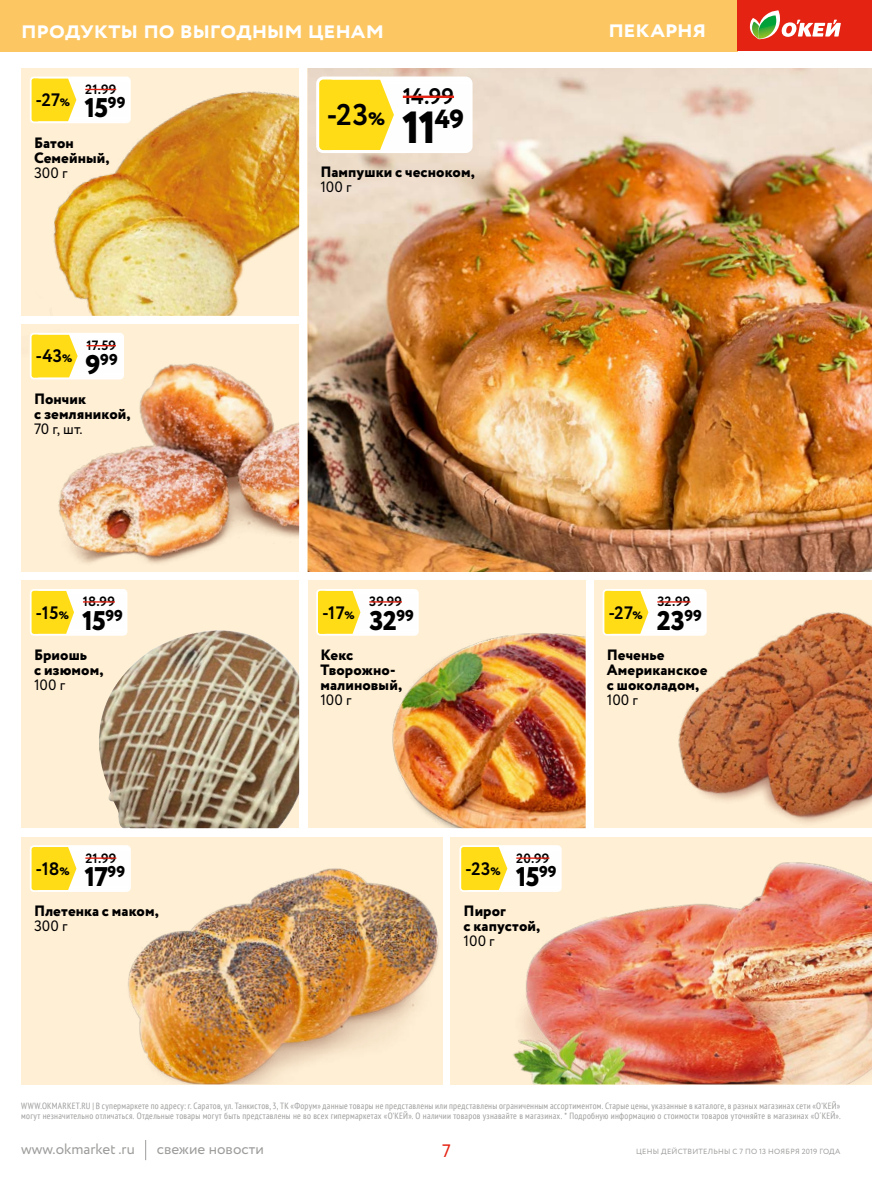
<style>
.page{position:relative;width:872px;height:1178px;background:#fff}
.page>*{position:absolute;margin:0;border:0;box-sizing:border-box;transform-origin:0 0}
.t1{font:800 45px "Circe";color:#000}
.t2{font:700 30px "Circe";color:#000}
.t3{font:800 27px "Circe";letter-spacing:-.025em;color:#000}
.t4{font:700 24px "Circe";color:#fff}
.t5{font:700 22.5px "Circe";color:#000}
.t6{font:700 18px "Circe";letter-spacing:-.07em;color:#000}
.t7{font:18px "Circe";color:#e42313}
.t8{font:800 15.75px "Circe";color:#000}
.t9{font:800 15px/15px "Circe";letter-spacing:.005em;color:#000}
.t10{font:15px "Circe";color:#000}
.t11{font:15px "Circe";color:#9d9d9c}
.t12{font:700 13.5px "Circe";color:#000}
.t13{font:condensed 9px/10.5px "PT Sans";letter-spacing:.03em;color:#9d9d9c}
.t14{font:7.5px "Circe";letter-spacing:.03em;color:#9d9d9c}
.s1{font-weight:800;font-size:10.8px}
.s2{font-size:27px}
.s3{font-weight:800;font-size:18px}
</style>
<div class="page">
<img style="left:308px;top:68px;width:564px;height:504px">
<svg style="left:307px;top:68px;width:232px;height:110px;fill:#eeddcd"></svg>
<svg style="left:322px;top:81px;width:72px;height:68px;background:#ffdf2b"></svg>
<hr style="left:403px;top:96px;width:51px;height:2px;background:#e42313">
<div style="left:316px;top:77px;width:156px;height:76px;border:3px solid #fff;border-radius:6px"></div>
<img style="left:21px;top:77px;width:278px;height:239px">
<svg style="left:21px;top:68px;width:180px;height:76px;fill:#ffefd4"></svg>
<svg style="left:33px;top:80px;width:43px;height:40px;background:#ffde28"></svg>
<hr style="left:85px;top:89px;width:31px;height:1px;background:#e42313">
<div style="left:30px;top:77px;width:101px;height:46px;border:2px solid #fff;border-radius:3px"></div>
<div style="left:308px;top:580px;width:277px;height:248px;background:#ffefd4"></div>
<img style="left:392px;top:633px;width:193px;height:195px">
<svg style="left:360px;top:592px;width:129px;height:65px"></svg>
<svg style="left:319px;top:592px;width:41px;height:41px;background:#ffde28"></svg>
<hr style="left:369px;top:601px;width:33px;height:1px;background:#e42313">
<div style="left:316px;top:589px;width:103px;height:47px;border:2px solid #fff;border-radius:3px"></div>
<img style="left:594px;top:580px;width:278px;height:248px">
<svg style="left:594px;top:580px;width:183px;height:77px;fill:#ffefd4"></svg>
<svg style="left:606px;top:592px;width:42px;height:41px;background:#ffde29"></svg>
<hr style="left:657px;top:601px;width:33px;height:1px;background:#e42313">
<div style="left:602px;top:589px;width:104px;height:47px;border:2px solid #fff;border-radius:3px"></div>
<div style="left:21px;top:580px;width:278px;height:248px;background:#ffefd4"></div>
<img style="left:99px;top:630px;width:200px;height:198px">
<svg style="left:74px;top:589px;width:124px;height:68px"></svg>
<svg style="left:33px;top:592px;width:41px;height:41px;background:#ffdf2b"></svg>
<hr style="left:83px;top:601px;width:32px;height:1px;background:#e42313">
<div style="left:30px;top:589px;width:97px;height:47px;border:2px solid #fff;border-radius:3px"></div>
<div style="left:21px;top:837px;width:421px;height:247px;background:#ffefd4"></div>
<img style="left:128px;top:868px;width:311px;height:216px">
<svg style="left:76px;top:848px;width:125px;height:65px"></svg>
<svg style="left:33px;top:848px;width:43px;height:41px;background:#ffde29"></svg>
<hr style="left:85px;top:857px;width:31px;height:2px;background:#e42313">
<div style="left:30px;top:845px;width:101px;height:47px;border:2px solid #fff;border-radius:3px"></div>
<div style="left:451px;top:837px;width:421px;height:247px;background:#ffefd4"></div>
<img style="left:513px;top:862px;width:359px;height:222px">
<svg style="left:450px;top:837px;width:182px;height:76px"></svg>
<svg style="left:463px;top:848px;width:44px;height:41px;background:#ffde29"></svg>
<hr style="left:516px;top:857px;width:33px;height:2px;background:#e42313">
<div style="left:459px;top:845px;width:102px;height:47px;border:2px solid #fff;border-radius:3px"></div>
<img style="left:21px;top:324px;width:278px;height:248px">
<svg style="left:21px;top:324px;width:173px;height:77px;fill:#ffefd4"></svg>
<svg style="left:33px;top:336px;width:45px;height:40px;background:#ffdf2c"></svg>
<hr style="left:86px;top:345px;width:30px;height:1px;background:#e42313">
<div style="left:30px;top:333px;width:94px;height:46px;border:2px solid #fff;border-radius:3px"></div>
<svg style="left:145px;top:1140px;width:1px;height:20px"></svg>
<div style="left:0;top:0;width:737px;height:51px;background:#fcc762"></div>
<div style="left:737px;top:0;width:135px;height:51px;background:#e42313"></div>
<svg style="left:750px;top:10px;width:91px;height:29px"></svg>
<h3 class="t4" style="left:557px;top:13px;width:151px">свежая рыба</h3>
<h3 class="t4" style="left:21px;top:13px;width:364px">продукты по выгодным ценам</h3>
<h3 class="t4" style="left:608px;top:13px;width:99px">пекарня</h3>
<h3 class="t6" style="left:36px;top:88px;width:36px">-27<span class="s1">%</span></h3>
<h3 class="t12" style="left:85px;top:80px;width:32px">21.99</h3>
<h3 class="t3" style="left:85px;top:90px;width:42px">15<sup>99</sup></h3>
<h3 class="t9" style="left:34px;top:136px;width:77px">Батон<br>Семейный,</h3>
<h3 class="t10" style="left:34px;top:163px;width:35px">300 г</h3>
<h3 class="t6" style="left:36px;top:344px;width:38px">-43<span class="s1">%</span></h3>
<h3 class="t12" style="left:86px;top:336px;width:31px">17.59</h3>
<h3 class="t8" style="left:85px;top:349px;width:34px"><span class="s2">9</span>99</h3>
<h3 class="t9" style="left:34px;top:392px;width:98px">Пончик<br>с земляникой,</h3>
<h3 class="t10" style="left:34px;top:419px;width:50px">70 г, шт.</h3>
<h3 class="t6" style="left:36px;top:600px;width:35px">-15<span class="s1">%</span></h3>
<h3 class="t12" style="left:83px;top:593px;width:33px">18.99</h3>
<h3 class="t3" style="left:82px;top:602px;width:42px">15<sup>99</sup></h3>
<h3 class="t9" style="left:34px;top:648px;width:71px">Бриошь<br>с изюмом,</h3>
<h3 class="t10" style="left:34px;top:675px;width:33px">100 г</h3>
<h3 class="t6" style="left:36px;top:857px;width:35px">-18<span class="s1">%</span></h3>
<h3 class="t12" style="left:85px;top:849px;width:32px">21.99</h3>
<h3 class="t3" style="left:84px;top:858px;width:42px">17<sup>99</sup></h3>
<h3 class="t9" style="left:34px;top:905px;width:126px">Плетенка с маком,</h3>
<h3 class="t10" style="left:34px;top:916px;width:35px">300 г</h3>
<h2 class="t2" style="left:326px;top:95px;width:60px">-23<span class="s3">%</span></h2>
<h3 class="t5" style="left:403px;top:82px;width:53px">14.99</h3>
<h1 class="t1" style="left:402px;top:97px;width:63px">11<sup>49</sup></h1>
<h3 class="t9" style="left:320px;top:166px;width:156px">Пампушки с чесноком,</h3>
<h3 class="t10" style="left:320px;top:177px;width:33px">100 г</h3>
<h3 class="t6" style="left:322px;top:600px;width:34px">-17<span class="s1">%</span></h3>
<h3 class="t12" style="left:369px;top:593px;width:34px">39.99</h3>
<h3 class="t3" style="left:369px;top:602px;width:46px">32<sup>99</sup></h3>
<h3 class="t6" style="left:608px;top:600px;width:36px">-27<span class="s1">%</span></h3>
<h3 class="t12" style="left:657px;top:593px;width:35px">32.99</h3>
<h3 class="t3" style="left:657px;top:602px;width:46px">23<sup>99</sup></h3>
<h3 class="t9" style="left:320px;top:648px;width:83px">Кекс<br>Творожно&shy;малиновый,</h3>
<h3 class="t10" style="left:320px;top:690px;width:33px">100 г</h3>
<h3 class="t9" style="left:607px;top:648px;width:102px">Печенье<br>Американское с шоколадом,</h3>
<h3 class="t10" style="left:607px;top:690px;width:33px">100 г</h3>
<h3 class="t6" style="left:465px;top:857px;width:37px">-23<span class="s1">%</span></h3>
<h3 class="t12" style="left:516px;top:849px;width:35px">20.99</h3>
<h3 class="t3" style="left:516px;top:858px;width:42px">15<sup>99</sup></h3>
<h3 class="t9" style="left:463px;top:905px;width:78px">Пирог<br>с капустой,</h3>
<h3 class="t10" style="left:463px;top:931px;width:33px">100 г</h3>
<p class="t13" style="left:21px;top:1100px;width:820px">WWW.OKMARKET.RU | В супермаркете по адресу: г. Саратов, ул. Танкистов, 3, ТК «Форум» данные товары не представлены или представлены ограниченным ассортиментом. Старые цены, указанные в каталоге, в разных магазинах сети «О’КЕЙ» могут незначительно отличаться. Отдельные товары могут быть представлены не во всех гипермаркетах «О’КЕЙ». О наличии товаров узнавайте в магазинах. * Подробную информацию о стоимости товаров уточняйте в магазинах «О´КЕЙ».</p>
<h3 class="t11" style="left:21px;top:1139px;width:115px">www.okmarket .ru</h3>
<h3 class="t11" style="left:157px;top:1139px;width:109px">свежие новости</h3>
<h3 class="t7" style="left:442px;top:1139px;width:10px">7</h3>
<p class="t14" style="left:636px;top:1147px;width:206px">ЦЕНЫ ДЕЙСТВИТЕЛЬНЫ с 7 по 13 ноября 2019 ГОДА</p>
</div>
